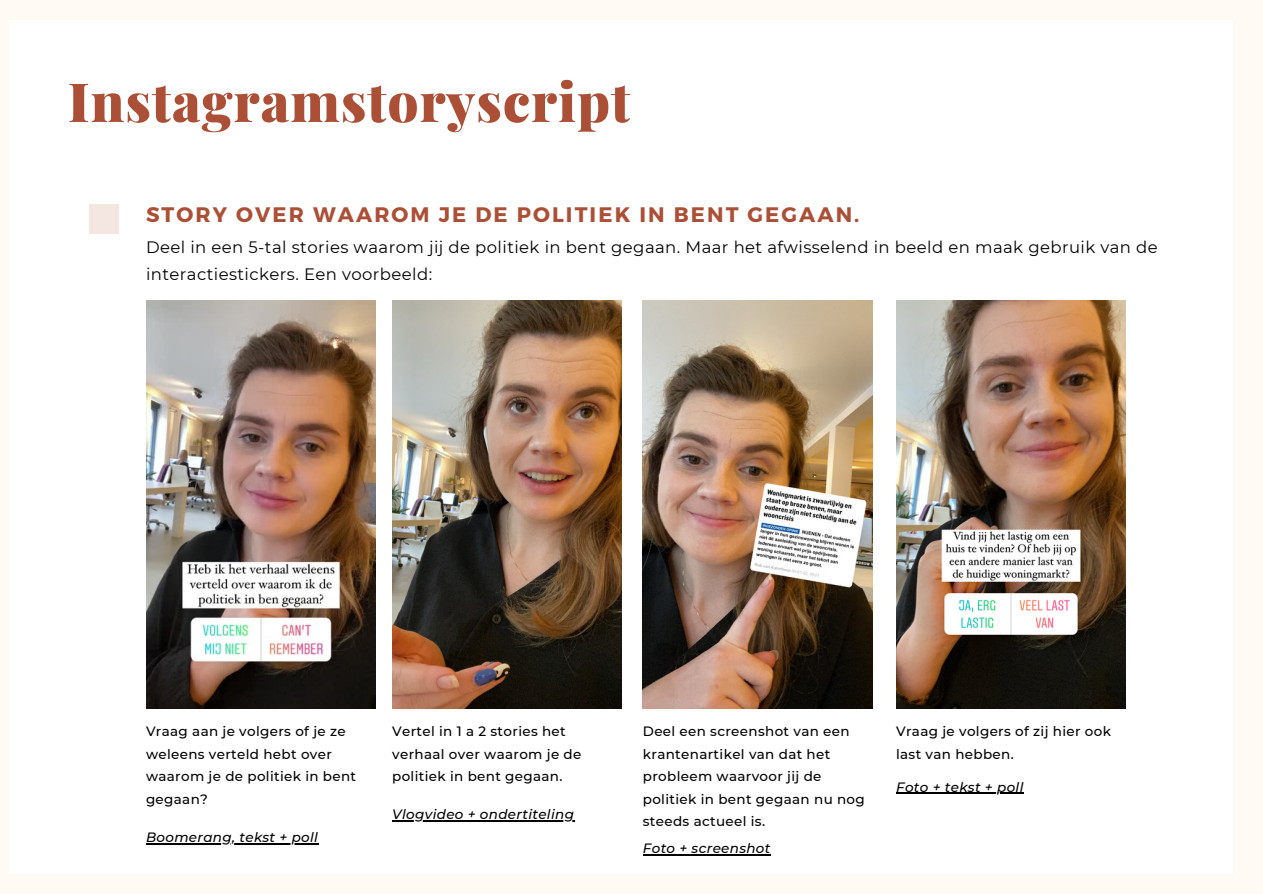
<style>
.page{position:relative;width:1263px;height:894px;background:#fff}
.page>*{position:absolute;margin:0;border:0;box-sizing:border-box;transform-origin:0 0}
.t1{font:900 54px "Playfair Display";letter-spacing:.02em;color:#ab4f36}
.t2{font:700 21px "Montserrat";letter-spacing:.1em;color:#ab4f36}
.t3{font:16.5px/27px "Montserrat";letter-spacing:.025em;color:#000}
.t4{font:500 13.5px/22.5px "Montserrat";letter-spacing:.025em;color:#000}
.t5{font:italic 500 13.5px "Montserrat";letter-spacing:.025em;color:#000}
</style>
<div class="page">
<div style="left:0;top:0;width:1263px;height:893px;background:#fffbf4"></div>
<div style="left:9px;top:20px;width:1224px;height:852px;background:#fff"></div>
<div style="left:89px;top:205px;width:30px;height:29px;background:#f4e7e2"></div>
<img style="left:146px;top:300px;width:229px;height:407px">
<img style="left:392px;top:300px;width:230px;height:407px">
<img style="left:643px;top:300px;width:229px;height:407px">
<img style="left:896px;top:300px;width:229px;height:407px">
<hr style="left:146px;top:842px;width:172px;height:1px;background:#000">
<hr style="left:392px;top:820px;width:182px;height:1px;background:#000">
<hr style="left:643px;top:854px;width:128px;height:1px;background:#000">
<hr style="left:896px;top:792px;width:128px;height:1px;background:#000">
<p class="t1" style="left:68px;top:64px;width:564px">Instagramstoryscript</p>
<p class="t2" style="left:146px;top:201px;width:715px">STORY OVER WAAROM JE DE POLITIEK IN BENT GEGAAN.</p>
<p class="t3" style="left:146px;top:234px;width:1013px">Deel in een 5-tal stories waarom jij de politiek in bent gegaan. Maar het afwisselend in beeld en maak gebruik van de interactiestickers. Een voorbeeld:</p>
<p class="t4" style="left:146px;top:719px;width:212px">Vraag aan je volgers of je ze weleens verteld hebt over waarom je de politiek in bent gegaan?</p>
<p class="t4" style="left:392px;top:719px;width:191px">Vertel in 1 a 2 stories het verhaal over waarom je de politiek in bent gegaan.</p>
<p class="t4" style="left:643px;top:719px;width:223px">Deel een screenshot van een krantenartikel van dat het probleem waarvoor jij de politiek in bent gegaan nu nog steeds actueel is.</p>
<p class="t4" style="left:896px;top:719px;width:216px">Vraag je volgers of zij hier ook last van hebben.</p>
<p class="t5" style="left:146px;top:828px;width:174px">Boomerang, tekst + poll</p>
<p class="t5" style="left:896px;top:778px;width:129px">Foto + tekst + poll</p>
<p class="t5" style="left:392px;top:806px;width:183px">Vlogvideo + ondertiteling</p>
<p class="t5" style="left:643px;top:839px;width:129px">Foto + screenshot</p>
</div>
